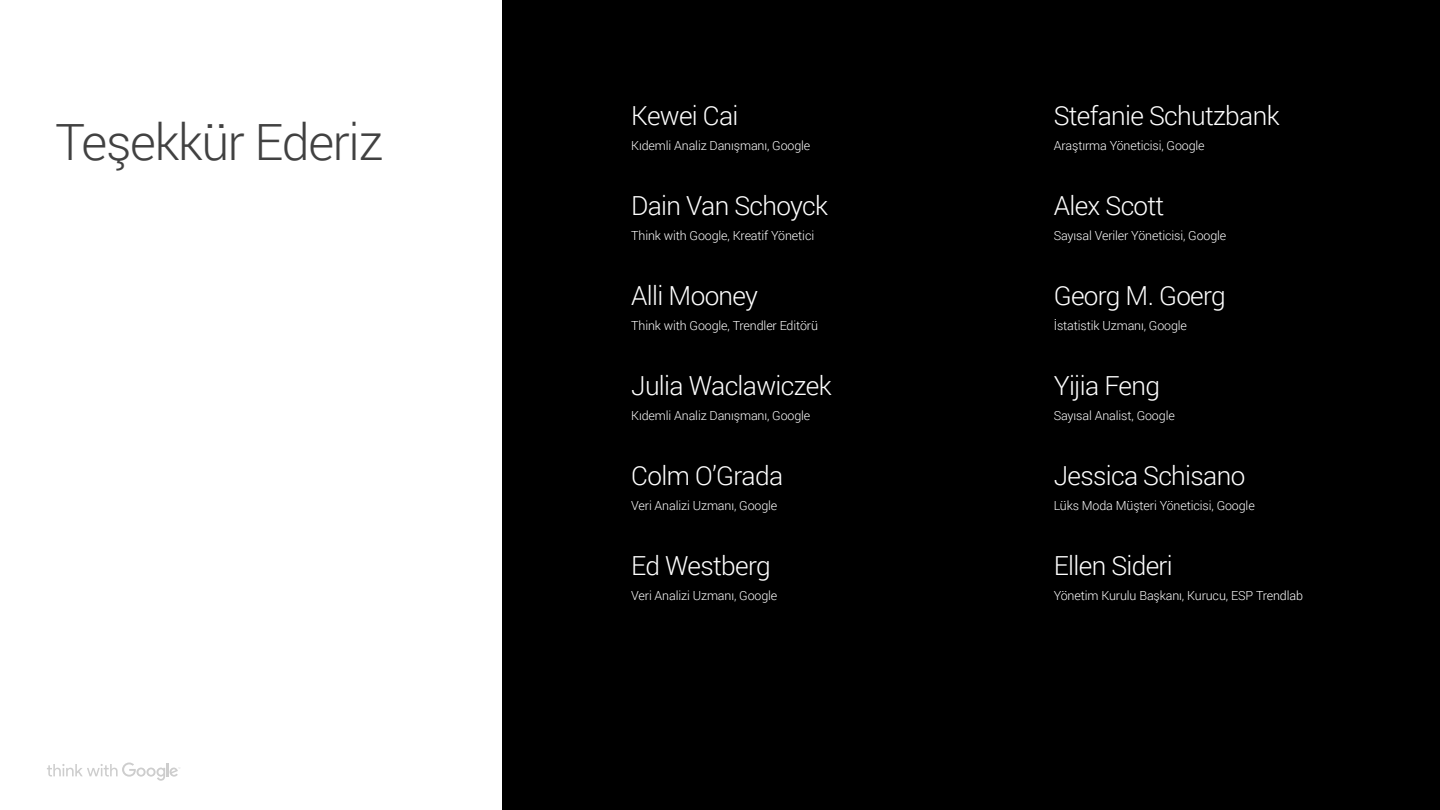
<style>
.page{position:relative;width:1440px;height:810px;background:#fff}
.page>*{position:absolute;margin:0;border:0;box-sizing:border-box;transform-origin:0 0}
.t1{font:300 50px "Roboto";letter-spacing:-.025em;color:#414141}
.t2{font:300 26.25px "Roboto";letter-spacing:-.025em;color:#fff}
.t3{font:300 12.5px "Roboto";letter-spacing:-.01em;color:#fff}
</style>
<div class="page">
<svg style="left:47px;top:763px;width:133px;height:18px"></svg>
<div style="left:502px;top:0;width:938px;height:810px;background:#000"></div>
<h1 class="t1" style="left:56px;top:107px;width:329px">Teşekkür Ederiz</h1>
<h2 class="t2" style="left:631px;top:97px;width:109px">Kewei Cai</h2>
<p class="t3" style="left:631px;top:136px;width:181px">Kıdemli Analiz Danışmanı, Google</p>
<h2 class="t2" style="left:631px;top:187px;width:198px">Dain Van Schoyck</h2>
<p class="t3" style="left:631px;top:226px;width:184px">Think with Google, Kreatif Yönetici</p>
<h2 class="t2" style="left:631px;top:277px;width:128px">Alli Mooney</h2>
<p class="t3" style="left:631px;top:316px;width:188px">Think with Google, Trendler Editörü</p>
<h2 class="t2" style="left:631px;top:367px;width:202px">Julia Waclawiczek</h2>
<p class="t3" style="left:631px;top:406px;width:181px">Kıdemli Analiz Danışmanı, Google</p>
<h2 class="t2" style="left:631px;top:457px;width:153px">Colm O’Grada</h2>
<p class="t3" style="left:631px;top:496px;width:148px">Veri Analizi Uzmanı, Google</p>
<h2 class="t2" style="left:631px;top:547px;width:141px">Ed Westberg</h2>
<p class="t3" style="left:631px;top:586px;width:148px">Veri Analizi Uzmanı, Google</p>
<h2 class="t2" style="left:1054px;top:97px;width:227px">Stefanie Schutzbank</h2>
<p class="t3" style="left:1054px;top:136px;width:152px">Araştırma Yöneticisi, Google</p>
<h2 class="t2" style="left:1054px;top:187px;width:112px">Alex Scott</h2>
<p class="t3" style="left:1054px;top:226px;width:174px">Sayısal Veriler Yöneticisi, Google</p>
<h2 class="t2" style="left:1054px;top:277px;width:174px">Georg M. Goerg</h2>
<p class="t3" style="left:1054px;top:316px;width:135px">İstatistik Uzmanı, Google</p>
<h2 class="t2" style="left:1054px;top:367px;width:108px">Yijia Feng</h2>
<p class="t3" style="left:1054px;top:406px;width:123px">Sayısal Analist, Google</p>
<h2 class="t2" style="left:1054px;top:457px;width:193px">Jessica Schisano</h2>
<p class="t3" style="left:1054px;top:496px;width:203px">Lüks Moda Müşteri Yöneticisi, Google</p>
<h2 class="t2" style="left:1054px;top:547px;width:121px">Ellen Sideri</h2>
<p class="t3" style="left:1054px;top:586px;width:251px">Yönetim Kurulu Başkanı, Kurucu, ESP Trendlab</p>
</div>
